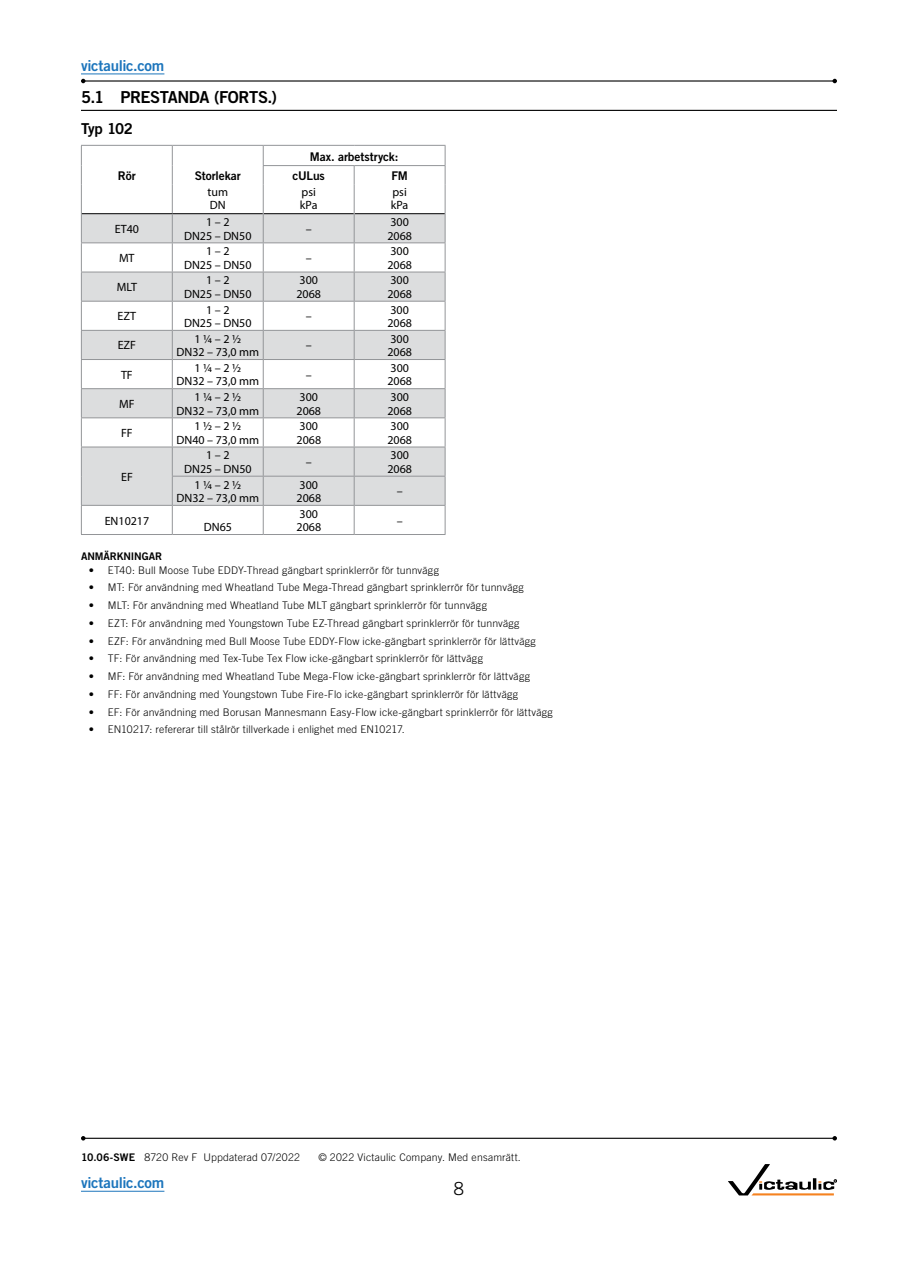
<style>
.page{position:relative;width:918px;height:1263px;background:#fff}
.page>*{position:absolute;margin:0;border:0;box-sizing:border-box;transform-origin:0 0}
.t1{font:300 18px "Trade Gothic LT Std";color:#000}
.t2{font:16.5px "Trade Gothic LT Std Bd 2";letter-spacing:-.025em;color:#000}
.t3{font:15px "Trade Gothic LT Std Bd 2";letter-spacing:-.02em;color:#1c75bc}
.t4{font:15px "Trade Gothic LT Std Bd 2";letter-spacing:-.05em;color:#000}
.t5{font:12px/13.5px "Myriad Pro";color:#000}
.t6{font:12px/19.2px "Trade Gothic LT Std Bd 2";letter-spacing:-.01em;color:#000}
.t7{font:300 10.5px "Trade Gothic LT Std";letter-spacing:.015em;color:#000}
.t8{font:10.5px "Trade Gothic LT Std Bd 2";letter-spacing:-.005em;color:#000}
.s1{font-family:"Trade Gothic LT Std Bd 2";font-weight:400}
</style>
<div class="page">
<hr style="left:81px;top:1191px;width:83px;height:1px;background:#1c75bc">
<hr style="left:81px;top:110px;width:756px;height:1px;background:#000">
<svg style="left:82px;top:214px;width:363px;height:291px;fill:#dcddde"></svg>
<hr style="left:172px;top:213px;width:91px;height:1px;background:#000">
<hr style="left:264px;top:213px;width:90px;height:1px;background:#000">
<hr style="left:355px;top:213px;width:90px;height:1px;background:#000">
<hr style="left:263px;top:145px;width:91px;height:1px;background:#939598">
<hr style="left:354px;top:145px;width:92px;height:1px;background:#939598">
<hr style="left:263px;top:165px;width:91px;height:1px;background:#939598">
<hr style="left:354px;top:165px;width:92px;height:1px;background:#939598">
<hr style="left:172px;top:145px;width:91px;height:1px;background:#939598">
<hr style="left:82px;top:213px;width:90px;height:1px;background:#000">
<hr style="left:172px;top:476px;width:91px;height:1px;background:#939598">
<hr style="left:263px;top:476px;width:91px;height:1px;background:#939598">
<svg style="left:263px;top:146px;width:1px;height:388px"></svg>
<svg style="left:354px;top:166px;width:1px;height:368px"></svg>
<hr style="left:354px;top:476px;width:92px;height:1px;background:#939598">
<hr style="left:81px;top:242px;width:91px;height:1px;background:#939598">
<hr style="left:172px;top:242px;width:91px;height:1px;background:#939598">
<hr style="left:263px;top:242px;width:91px;height:1px;background:#939598">
<hr style="left:354px;top:242px;width:92px;height:1px;background:#939598">
<hr style="left:81px;top:272px;width:91px;height:1px;background:#939598">
<hr style="left:172px;top:272px;width:91px;height:1px;background:#939598">
<hr style="left:263px;top:272px;width:91px;height:1px;background:#939598">
<hr style="left:354px;top:272px;width:92px;height:1px;background:#939598">
<hr style="left:81px;top:145px;width:91px;height:1px;background:#939598">
<hr style="left:81px;top:301px;width:91px;height:1px;background:#939598">
<hr style="left:172px;top:301px;width:91px;height:1px;background:#939598">
<hr style="left:263px;top:301px;width:91px;height:1px;background:#939598">
<hr style="left:354px;top:301px;width:92px;height:1px;background:#939598">
<svg style="left:172px;top:146px;width:1px;height:388px"></svg>
<hr style="left:81px;top:330px;width:91px;height:1px;background:#939598">
<hr style="left:172px;top:330px;width:91px;height:1px;background:#939598">
<hr style="left:263px;top:330px;width:91px;height:1px;background:#939598">
<hr style="left:354px;top:330px;width:92px;height:1px;background:#939598">
<hr style="left:81px;top:359px;width:91px;height:1px;background:#939598">
<hr style="left:172px;top:359px;width:91px;height:1px;background:#939598">
<hr style="left:263px;top:359px;width:91px;height:1px;background:#939598">
<hr style="left:354px;top:359px;width:92px;height:1px;background:#939598">
<hr style="left:81px;top:388px;width:91px;height:1px;background:#939598">
<hr style="left:172px;top:388px;width:91px;height:1px;background:#939598">
<hr style="left:263px;top:388px;width:91px;height:1px;background:#939598">
<hr style="left:354px;top:388px;width:92px;height:1px;background:#939598">
<hr style="left:81px;top:417px;width:91px;height:1px;background:#939598">
<hr style="left:172px;top:417px;width:91px;height:1px;background:#939598">
<hr style="left:263px;top:417px;width:91px;height:1px;background:#939598">
<hr style="left:354px;top:417px;width:92px;height:1px;background:#939598">
<hr style="left:81px;top:447px;width:91px;height:1px;background:#939598">
<hr style="left:172px;top:447px;width:91px;height:1px;background:#939598">
<hr style="left:263px;top:447px;width:91px;height:1px;background:#939598">
<hr style="left:354px;top:447px;width:92px;height:1px;background:#939598">
<hr style="left:81px;top:505px;width:91px;height:1px;background:#939598">
<svg style="left:81px;top:146px;width:1px;height:388px"></svg>
<hr style="left:172px;top:505px;width:91px;height:1px;background:#939598">
<hr style="left:263px;top:505px;width:91px;height:1px;background:#939598">
<hr style="left:354px;top:505px;width:92px;height:1px;background:#939598">
<svg style="left:445px;top:146px;width:1px;height:388px"></svg>
<hr style="left:81px;top:534px;width:91px;height:1px;background:#939598">
<hr style="left:172px;top:534px;width:91px;height:1px;background:#939598">
<hr style="left:263px;top:534px;width:91px;height:1px;background:#939598">
<hr style="left:354px;top:534px;width:92px;height:1px;background:#939598">
<hr style="left:83px;top:80px;width:752px;height:2px;background:#000">
<svg style="left:81px;top:79px;width:5px;height:4px"></svg>
<svg style="left:832px;top:79px;width:5px;height:4px"></svg>
<hr style="left:81px;top:74px;width:83px;height:1px;background:#1c75bc">
<hr style="left:83px;top:1138px;width:752px;height:1px;background:#000">
<svg style="left:81px;top:1136px;width:5px;height:4px"></svg>
<svg style="left:832px;top:1136px;width:5px;height:4px"></svg>
<svg style="left:728px;top:1164px;width:109px;height:31px"></svg>
<h3 class="t3" style="left:81px;top:56px;width:85px">victaulic.com</h3>
<h2 class="t2" style="left:81px;top:87px;width:198px">5.1 PRESTANDA (FORTS.)</h2>
<h3 class="t4" style="left:81px;top:119px;width:54px">Typ 102</h3>
<p class="t6" style="left:118px;top:166px;width:19px">Rör</p>
<p class="t6" style="left:195px;top:166px;width:47px">Storlekar</p>
<p class="t6" style="left:292px;top:147px;width:107px;text-indent:17px">Max. arbetstryck: cULus</p>
<p class="t6" style="left:391px;top:166px;width:18px">FM</p>
<p class="t5" style="left:207px;top:185px;width:22px">tum<br>DN</p>
<p class="t5" style="left:300px;top:185px;width:19px">psi kPa</p>
<p class="t5" style="left:391px;top:185px;width:19px">psi kPa</p>
<p class="t5" style="left:115px;top:222px;width:26px">ET40</p>
<p class="t5" style="left:184px;top:215px;width:69px;text-align:center">1 – 2<br>DN25 – DN50</p>
<p class="t5" style="left:306px;top:222px;width:7px">–</p>
<p class="t5" style="left:387px;top:215px;width:26px">300<br>2068</p>
<p class="t5" style="left:119px;top:251px;width:17px">MT</p>
<p class="t5" style="left:184px;top:244px;width:69px;text-align:center">1 – 2<br>DN25 – DN50</p>
<p class="t5" style="left:306px;top:251px;width:7px">–</p>
<p class="t5" style="left:387px;top:244px;width:26px">300<br>2068</p>
<p class="t5" style="left:117px;top:280px;width:22px">MLT</p>
<p class="t5" style="left:184px;top:273px;width:69px;text-align:center">1 – 2<br>DN25 – DN50</p>
<p class="t5" style="left:296px;top:273px;width:26px">300<br>2068</p>
<p class="t5" style="left:387px;top:273px;width:26px">300<br>2068</p>
<p class="t5" style="left:118px;top:309px;width:20px">EZT</p>
<p class="t5" style="left:184px;top:303px;width:69px;text-align:center">1 – 2<br>DN25 – DN50</p>
<p class="t5" style="left:306px;top:309px;width:7px">–</p>
<p class="t5" style="left:387px;top:303px;width:26px">300<br>2068</p>
<p class="t5" style="left:118px;top:338px;width:20px">EZF</p>
<p class="t5" style="left:176px;top:332px;width:84px;text-align:center">1 ¼ – 2 ½<br>DN32 – 73,0 mm</p>
<p class="t5" style="left:306px;top:338px;width:7px">–</p>
<p class="t5" style="left:387px;top:332px;width:26px">300<br>2068</p>
<p class="t5" style="left:121px;top:368px;width:13px">TF</p>
<p class="t5" style="left:176px;top:361px;width:84px;text-align:center">1 ¼ – 2 ½<br>DN32 – 73,0 mm</p>
<p class="t5" style="left:306px;top:368px;width:7px">–</p>
<p class="t5" style="left:387px;top:361px;width:26px">300<br>2068</p>
<p class="t5" style="left:119px;top:397px;width:17px">MF</p>
<p class="t5" style="left:176px;top:390px;width:84px;text-align:center">1 ¼ – 2 ½<br>DN32 – 73,0 mm</p>
<p class="t5" style="left:297px;top:390px;width:26px">300<br>2068</p>
<p class="t5" style="left:387px;top:390px;width:26px">300<br>2068</p>
<p class="t5" style="left:121px;top:426px;width:13px">FF</p>
<p class="t5" style="left:177px;top:419px;width:84px;text-align:center">1 ½ – 2 ½<br>DN40 – 73,0 mm</p>
<p class="t5" style="left:297px;top:419px;width:26px">300<br>2068</p>
<p class="t5" style="left:387px;top:419px;width:26px">300<br>2068</p>
<p class="t5" style="left:121px;top:470px;width:13px">EF</p>
<p class="t5" style="left:184px;top:448px;width:69px;text-align:center">1 – 2<br>DN25 – DN50</p>
<p class="t5" style="left:306px;top:455px;width:7px">–</p>
<p class="t5" style="left:387px;top:448px;width:26px">300<br>2068</p>
<p class="t5" style="left:177px;top:478px;width:84px;text-align:center">1 ¼ – 2 ½<br>DN32 – 73,0 mm</p>
<p class="t5" style="left:297px;top:478px;width:26px">300<br>2068</p>
<p class="t5" style="left:397px;top:484px;width:7px">–</p>
<p class="t5" style="left:105px;top:513px;width:46px">EN10217</p>
<p class="t5" style="left:204px;top:520px;width:30px">DN65</p>
<p class="t5" style="left:297px;top:507px;width:26px">300<br>2068</p>
<p class="t5" style="left:397px;top:513px;width:7px">–</p>
<p class="t8" style="left:81px;top:550px;width:83px">ANMÄRKNINGAR</p>
<p class="t7" style="left:89px;top:563px;width:352px">• ET40: Bull Moose Tube EDDY-Thread gängbart sprinklerrör för tunnvägg</p>
<p class="t7" style="left:89px;top:581px;width:436px">• MT: För användning med Wheatland Tube Mega-Thread gängbart sprinklerrör för tunnvägg</p>
<p class="t7" style="left:89px;top:599px;width:400px">• MLT: För användning med Wheatland Tube MLT gängbart sprinklerrör för tunnvägg</p>
<p class="t7" style="left:89px;top:617px;width:432px">• EZT: För användning med Youngstown Tube EZ-Thread gängbart sprinklerrör för tunnvägg</p>
<p class="t7" style="left:89px;top:634px;width:449px">• EZF: För användning med Bull Moose Tube EDDY-Flow icke-gängbart sprinklerrör för lättvägg</p>
<p class="t7" style="left:89px;top:652px;width:396px">• TF: För användning med Tex-Tube Tex Flow icke-gängbart sprinklerrör för lättvägg</p>
<p class="t7" style="left:89px;top:670px;width:443px">• MF: För användning med Wheatland Tube Mega-Flow icke-gängbart sprinklerrör för lättvägg</p>
<p class="t7" style="left:89px;top:688px;width:431px">• FF: För användning med Youngstown Tube Fire-Flo icke-gängbart sprinklerrör för lättvägg</p>
<p class="t7" style="left:89px;top:706px;width:466px">• EF: För användning med Borusan Mannesmann Easy-Flow icke-gängbart sprinklerrör för lättvägg</p>
<p class="t7" style="left:89px;top:723px;width:317px">• EN10217: refererar till stålrör tillverkade i enlighet med EN10217.</p>
<p class="t7" style="left:81px;top:1151px;width:221px"><span class="s1">10.06-SWE</span> 8720 Rev F Uppdaterad 07/2022</p>
<p class="t7" style="left:318px;top:1151px;width:204px">© 2022 Victaulic Company. Med ensamrätt.</p>
<h3 class="t3" style="left:81px;top:1173px;width:85px">victaulic.com</h3>
<h1 class="t1" style="left:454px;top:1178px;width:12px">8</h1>
</div>
